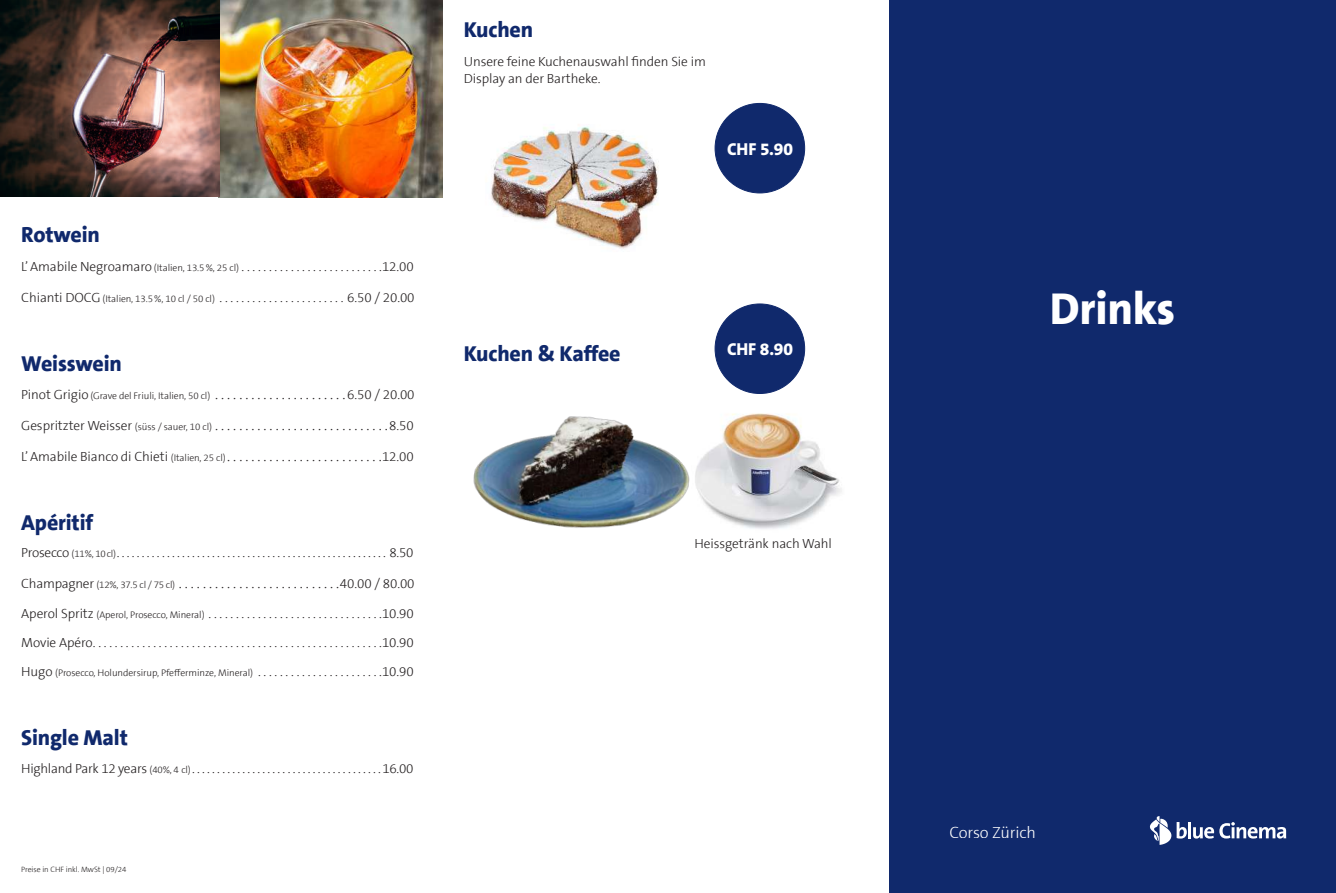
<style>
.page{position:relative;width:1336px;height:893px;background:#fff}
.page>*{position:absolute;margin:0;border:0;box-sizing:border-box;transform-origin:0 0}
.t1{font:800 45.3px "The Sans B8";letter-spacing:-.005em;color:#fff}
.t2{font:800 21.9px "The Sans B8";letter-spacing:-.005em;color:#10296c}
.t3{font:800 17.4px "The Sans B W8";letter-spacing:-.005em;color:#fff}
.t4{font:300 16.35px "The Sans B3";letter-spacing:-.005em;color:#fff}
.t5{font:300 14.7px "The Sans B3";color:#231f20}
.t6{font:300 13.35px/17px "The Sans B3";letter-spacing:-.005em;color:#231f20}
.t7{font:300 13.35px "The Sans B3";letter-spacing:-.025em;color:#231f20}
.t8{font:300 9.75px "The Sans B3";letter-spacing:-.005em;color:#231f20}
.t9{font:300 7.8px "The Sans B3";letter-spacing:-.005em;color:#231f20}
.s1{font-size:9.75px}
.s2{font-size:13.35px}
.s3{font-size:14.7px}
</style>
<div class="page">
<div style="left:889px;top:0;width:446px;height:893px;background:#10296c"></div>
<svg style="left:1219px;top:822px;width:66px;height:16px"></svg>
<svg style="left:1150px;top:816px;width:63px;height:29px"></svg>
<img style="left:1px;top:0;width:441px;height:197px">
<img style="left:491px;top:126px;width:168px;height:123px">
<div style="left:715px;top:103px;width:89px;height:90px;background:#10296c;border-radius:50%"></div>
<img style="left:695px;top:413px;width:147px;height:116px">
<img style="left:473px;top:416px;width:217px;height:112px">
<div style="left:715px;top:304px;width:89px;height:89px;background:#10296c;border-radius:50%"></div>
<h2 class="t2" style="left:21px;top:221px;width:80px">Rotwein</h2>
<p class="t6" style="left:21px;top:258px;width:394px">L’ Amabile Negroamaro <span class="s1">(Italien, 13.5%, 25 cl)</span> . . . . . . . . . . . . . . . . . . . . . . . . . 12.00</p>
<p class="t6" style="left:21px;top:289px;width:395px">Chianti DOCG <span class="s1">(Italien, 13.5%, 10 cl / 50 cl)</span> . . . . . . . . . . . . . . . . . . . . . . . 6.50 / 20.00</p>
<h2 class="t2" style="left:21px;top:349px;width:102px">Weisswein</h2>
<p class="t8" style="left:21px;top:390px;width:395px"><span class="s2">Pinot Grigio</span> (Grave del Friuli, Italien, 50 cl) <span class="s3">. . . . . . . . . . . . . . . . . . . . .</span> <span class="s2">6.50 / 20.00</span></p>
<p class="t5" style="left:21px;top:416px;width:394px"><span class="s2">Gespritzter Weisser</span> <span class="s1">(süss / sauer, 10 cl)</span> . . . . . . . . . . . . . . . . . . . . . . . . . . . . <span class="s2">8.50</span></p>
<p class="t6" style="left:21px;top:448px;width:394px">L’ Amabile Bianco di Chieti <span class="s1">(Italien, 25 cl)</span> <span class="s3">. . . . . . . . . . . . . . . . . . . . . . . . .</span> 12.00</p>
<h2 class="t2" style="left:21px;top:509px;width:74px">Apéritif</h2>
<p class="t7" style="left:21px;top:544px;width:393px">Prosecco <span class="s1">(11%, 10cl)</span> . . . . . . . . . . . . . . . . . . . . . . . . . . . . . . . . . . . . . . . . . . . . . . . . . . . . . . 8.50</p>
<p class="t5" style="left:21px;top:574px;width:395px"><span class="s2">Champagner</span> <span class="s1">(12%, 37.5 cl / 75 cl)</span> . . . . . . . . . . . . . . . . . . . . . . . . . . <span class="s2">40.00 / 80.00</span></p>
<p class="t6" style="left:21px;top:605px;width:394px">Aperol Spritz <span class="s1">(Aperol, Prosecco, Mineral)</span> . . . . . . . . . . . . . . . . . . . . . . . . . . . . . . . 10.90</p>
<p class="t6" style="left:21px;top:634px;width:394px">Movie Apéro . . . . . . . . . . . . . . . . . . . . . . . . . . . . . . . . . . . . . . . . . . . . . . . . . . . . 10.90</p>
<p class="t8" style="left:21px;top:667px;width:394px"><span class="s2">Hugo</span> (Prosecco, Holundersirup, Pfefferminze, Mineral) <span class="s2">. . . . . . . . . . . . . . . . . . . . . . 10.90</span></p>
<h2 class="t2" style="left:21px;top:724px;width:108px">Single Malt</h2>
<p class="t6" style="left:21px;top:760px;width:393px">Highland Park 12 years <span class="s1">(40%, 4 cl)</span> . . . . . . . . . . . . . . . . . . . . . . . . . . . . . . . . . . . . . 16.00</p>
<p class="t9" style="left:21px;top:864px;width:107px">Preise in CHF inkl. MwSt | 09/24</p>
<h2 class="t2" style="left:463px;top:16px;width:71px">Kuchen</h2>
<p class="t6" style="left:463px;top:53px;width:244px">Unsere feine Kuchenauswahl finden Sie im<br>Display an der Bartheke.</p>
<h3 class="t3" style="left:727px;top:138px;width:67px">CHF 5.90</h3>
<h2 class="t2" style="left:463px;top:340px;width:158px">Kuchen &amp; Kaffee</h2>
<h3 class="t3" style="left:727px;top:338px;width:67px">CHF 8.90</h3>
<p class="t6" style="left:694px;top:535px;width:139px">Heissgetränk nach Wahl</p>
<h1 class="t1" style="left:1049px;top:280px;width:127px">Drinks</h1>
<p class="t4" style="left:949px;top:822px;width:88px">Corso Zürich</p>
</div>
